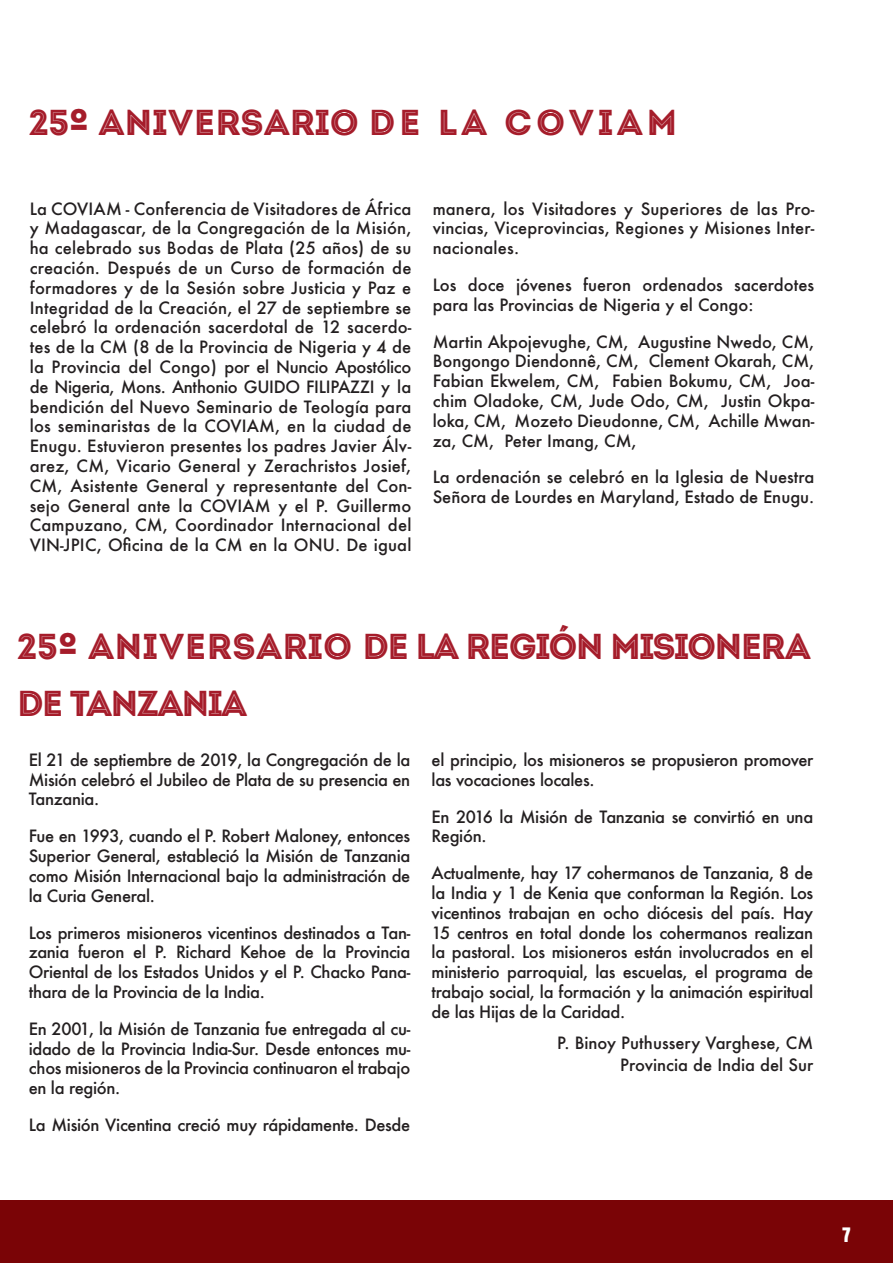
<style>
.page{position:relative;width:893px;height:1263px;background:#fff}
.page>*{position:absolute;margin:0;border:0;box-sizing:border-box;transform-origin:0 0}
.t1{font:36px/57px "Intro Inline";letter-spacing:-.05em;color:#a51c2a}
.t2{font:36px "Intro Inline";color:#a51c2a}
.t3{font:700 21px "Khand";color:#fff}
.t4{font:500 16.5px/19.8px "Futura";letter-spacing:-.02em;color:#231f20;text-align:justify}
.t5{font:500 16.5px/19.8px "Futura";color:#231f20}
.s1{font-family:"Intro";font-weight:900}
</style>
<div class="page">
<div style="left:0;top:1201px;width:893px;height:62px;background:#7a0406"></div>
<h1 class="t2" style="left:29px;top:101px;width:650px">25<span class="s1">º</span> ANIVERSARIO DE LA COVIAM</h1>
<p class="t4" style="left:30px;top:198px;width:383px">La COVIAM - Conferencia de Visitadores de África y Madagascar, de la Congregación de la Misión, ha celebrado sus Bodas de Plata (25 años) de su creación. Después de un Curso de formación de formadores y de la Sesión sobre Justicia y Paz e Integridad de la Creación, el 27 de septiembre se celebró la ordenación sacerdotal de 12 sacerdo&shy;tes de la CM (8 de la Provincia de Nigeria y 4 de la Provincia del Congo) por el Nuncio Apostólico de Nigeria, Mons. Anthonio GUIDO FILIPAZZI y la bendición del Nuevo Seminario de Teología para los seminaristas de la COVIAM, en la ciudad de Enugu. Estuvieron presentes los padres Javier Álv&shy;arez, CM, Vicario General y Zerachristos Josief, CM, Asistente General y representante del Con&shy;sejo General ante la COVIAM y el P. Guillermo Campuzano, CM, Coordinador Internacional del VIN-JPIC, Oficina de la CM en la ONU. De igual</p>
<p class="t4" style="left:433px;top:198px;width:383px">manera, los Visitadores y Superiores de las Pro&shy;vincias, Viceprovincias, Regiones y Misiones Inter&shy;nacionales.</p>
<p class="t5" style="left:433px;top:275px;width:383px">Los doce jóvenes fueron ordenados sacerdotes para las Provincias de Nigeria y el Congo:</p>
<p class="t4" style="left:433px;top:331px;width:383px">Martin Akpojevughe, CM, Augustine Nwedo, CM, Bongongo Diendonnê, CM, Clement Okarah, CM, Fabian Ekwelem, CM, Fabien Bokumu, CM, Joa&shy;chim Oladoke, CM, Jude Odo, CM, Justin Okpa&shy;loka, CM, Mozeto Dieudonne, CM, Achille Mwan&shy;za, CM, Peter Imang, CM,</p>
<p class="t5" style="left:433px;top:467px;width:383px">La ordenación se celebró en la Iglesia de Nuestra<br>Señora de Lourdes en Maryland, Estado de Enugu.</p>
<h1 class="t1" style="left:17px;top:618px;width:795px">25<span class="s1">º</span> ANIVERSARIO DE LA REGIÓN MISIONERA<br>DE TANZANIA</h1>
<p class="t4" style="left:29px;top:750px;width:383px">El 21 de septiembre de 2019, la Congregación de la Misión celebró el Jubileo de Plata de su presencia en Tanzania.</p>
<p class="t4" style="left:29px;top:826px;width:383px">Fue en 1993, cuando el P. Robert Maloney, entonces Superior General, estableció la Misión de Tanzania como Misión Internacional bajo la administración de la Curia General.</p>
<p class="t4" style="left:29px;top:922px;width:383px">Los primeros misioneros vicentinos destinados a Tan&shy;zania fueron el P. Richard Kehoe de la Provincia Oriental de los Estados Unidos y el P. Chacko Pana&shy;thara de la Provincia de la India.</p>
<p class="t4" style="left:29px;top:1018px;width:383px">En 2001, la Misión de Tanzania fue entregada al cu&shy;idado de la Provincia India-Sur. Desde entonces mu&shy;chos misioneros de la Provincia continuaron el trabajo en la región.</p>
<p class="t4" style="left:29px;top:1115px;width:383px">La Misión Vicentina creció muy rápidamente. Desde</p>
<p class="t4" style="left:432px;top:750px;width:383px">el principio, los misioneros se propusieron promover las vocaciones locales.</p>
<p class="t4" style="left:432px;top:806px;width:383px">En 2016 la Misión de Tanzania se convirtió en una<br>Región.</p>
<p class="t4" style="left:432px;top:863px;width:383px">Actualmente, hay 17 cohermanos de Tanzania, 8 de la India y 1 de Kenia que conforman la Región. Los vicentinos trabajan en ocho diócesis del país. Hay 15 centros en total donde los cohermanos realizan la pastoral. Los misioneros están involucrados en el ministerio parroquial, las escuelas, el programa de trabajo social, la formación y la animación espiritual de las Hijas de la Caridad.</p>
<p class="t5" style="left:557px;top:1031px;width:258px;line-height:22.5px;text-align:right">P. Binoy Puthussery Varghese, CM<br>Provincia de India del Sur</p>
<p class="t3" style="left:842px;top:1220px;width:10px">7</p>
</div>
